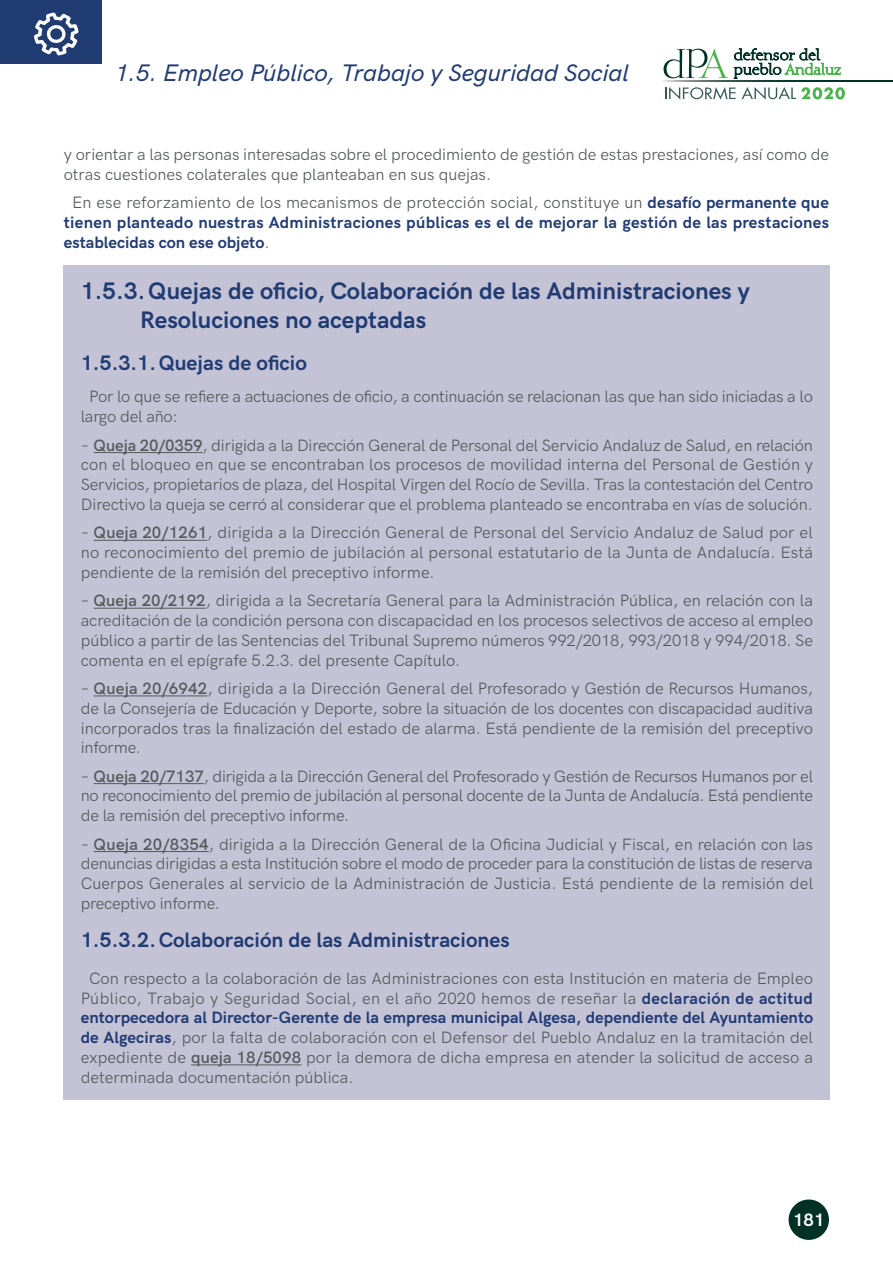
<style>
.page{position:relative;width:893px;height:1263px;background:#fff}
.page>*{position:absolute;margin:0;border:0;box-sizing:border-box;transform-origin:0 0}
.t1{font:700 24px/28.8px "HK Grotesk";color:#213b73}
.t2{font:italic 500 24px "HK Grotesk";color:#213b73}
.t3{font:700 21px "HK Grotesk";color:#213b73}
.t4{font:700 18px "HK Grotesk";color:#fff}
.t5{font:16.5px/19.8px "HK Grotesk";letter-spacing:-.005em;color:#57585a;text-align:justify}
.t6{font:700 16.5px/19.8px "HK Grotesk";letter-spacing:.005em;color:#213b73;text-align:justify}
.s1{font-weight:400;color:#57585a}
.s2{font-weight:600}
.s3{font-weight:700;color:#213b73}
</style>
<div class="page">
<div style="left:64px;top:265px;width:766px;height:835px;background:#c4c3d6"></div>
<hr style="left:94px;top:452px;width:109px;height:1px;background:#57585a">
<hr style="left:94px;top:540px;width:113px;height:1px;background:#57585a">
<hr style="left:94px;top:608px;width:112px;height:1px;background:#57585a">
<hr style="left:94px;top:695px;width:113px;height:1px;background:#57585a">
<hr style="left:94px;top:783px;width:110px;height:1px;background:#57585a">
<hr style="left:94px;top:851px;width:115px;height:1px;background:#57585a">
<hr style="left:191px;top:1064px;width:110px;height:1px;background:#57585a">
<svg style="left:734px;top:49px;width:107px;height:30px"></svg>
<svg style="left:664px;top:49px;width:64px;height:29px"></svg>
<svg style="left:664px;top:81px;width:229px;height:1px"></svg>
<svg style="left:665px;top:87px;width:71px;height:13px"></svg>
<svg style="left:742px;top:87px;width:103px;height:13px"></svg>
<div style="left:0;top:0;width:102px;height:64px;background:#213b73"></div>
<svg style="left:34px;top:13px;width:45px;height:42px"></svg>
<div style="left:789px;top:1199px;width:40px;height:41px;background:#003124;border-radius:50%"></div>
<h1 class="t2" style="left:115px;top:54px;width:516px">1.5. Empleo Público, Trabajo y Seguridad Social</h1>
<p class="t5" style="left:64px;top:144px;width:767px">y orientar a las personas interesadas sobre el procedimiento de gestión de estas prestaciones, así como de otras cuestiones colaterales que planteaban en sus quejas.</p>
<p class="t6" style="left:64px;top:192px;width:767px;text-indent:8px"><span class="s1">En ese reforzamiento de los mecanismos de protección social, constituye un</span> desafío permanente que tienen planteado nuestras Administraciones públicas es el de mejorar la gestión de las prestaciones establecidas con ese objeto<span class="s1">.</span></p>
<h1 class="t1" style="left:140px;top:274px;width:611px;text-indent:-60px">1.5.3.Quejas de oficio, Colaboración de las Administraciones y<br>Resoluciones no aceptadas</h1>
<p class="t3" style="left:81px;top:347px;width:228px">1.5.3.1.Quejas de oficio</p>
<p class="t5" style="left:81px;top:386px;width:734px;text-indent:8px">Por lo que se refiere a actuaciones de oficio, a continuación se relacionan las que han sido iniciadas a lo largo del año:</p>
<p class="t5" style="left:81px;top:434px;width:734px">– <span class="s2">Queja 20/0359</span>, dirigida a la Dirección General de Personal del Servicio Andaluz de Salud, en relación con el bloqueo en que se encontraban los procesos de movilidad interna del Personal de Gestión y Servicios, propietarios de plaza, del Hospital Virgen del Rocío de Sevilla. Tras la contestación del Centro Directivo la queja se cerró al considerar que el problema planteado se encontraba en vías de solución.</p>
<p class="t5" style="left:81px;top:521px;width:734px">– <span class="s2">Queja 20/1261</span>, dirigida a la Dirección General de Personal del Servicio Andaluz de Salud por el no reconocimiento del premio de jubilación al personal estatutario de la Junta de Andalucía. Está pendiente de la remisión del preceptivo informe.</p>
<p class="t5" style="left:81px;top:589px;width:734px">– <span class="s2">Queja 20/2192</span>, dirigida a la Secretaría General para la Administración Pública, en relación con la acreditación de la condición persona con discapacidad en los procesos selectivos de acceso al empleo público a partir de las Sentencias del Tribunal Supremo números 992/2018, 993/2018 y 994/2018. Se comenta en el epígrafe 5.2.3. del presente Capítulo.</p>
<p class="t5" style="left:81px;top:677px;width:734px">– <span class="s2">Queja 20/6942</span>, dirigida a la Dirección General del Profesorado y Gestión de Recursos Humanos, de la Consejería de Educación y Deporte, sobre la situación de los docentes con discapacidad auditiva incorporados tras la finalización del estado de alarma. Está pendiente de la remisión del preceptivo informe.</p>
<p class="t5" style="left:81px;top:765px;width:734px">– <span class="s2">Queja 20/7137</span>, dirigida a la Dirección General del Profesorado y Gestión de Recursos Humanos por el no reconocimiento del premio de jubilación al personal docente de la Junta de Andalucía. Está pendiente de la remisión del preceptivo informe.</p>
<p class="t5" style="left:81px;top:833px;width:734px">– <span class="s2">Queja 20/8354</span>, dirigida a la Dirección General de la Oficina Judicial y Fiscal, en relación con las denuncias dirigidas a esta Institución sobre el modo de proceder para la constitución de listas de reserva Cuerpos Generales al servicio de la Administración de Justicia. Está pendiente de la remisión del preceptivo informe.</p>
<p class="t3" style="left:81px;top:924px;width:431px">1.5.3.2.Colaboración de las Administraciones</p>
<p class="t5" style="left:81px;top:967px;width:734px;text-indent:8px">Con respecto a la colaboración de las Administraciones con esta Institución en materia de Empleo Público, Trabajo y Seguridad Social, en el año 2020 hemos de reseñar la <span class="s3">declaración de actitud entorpecedora al Director-Gerente de la empresa municipal Algesa, dependiente del Ayuntamiento de Algeciras</span>, por la falta de colaboración con el Defensor del Pueblo Andaluz en la tramitación del expediente de <span class="s2">queja 18/5098</span> por la demora de dicha empresa en atender la solicitud de acceso a determinada documentación pública.</p>
<p class="t4" style="left:793px;top:1206px;width:33px">181</p>
</div>
